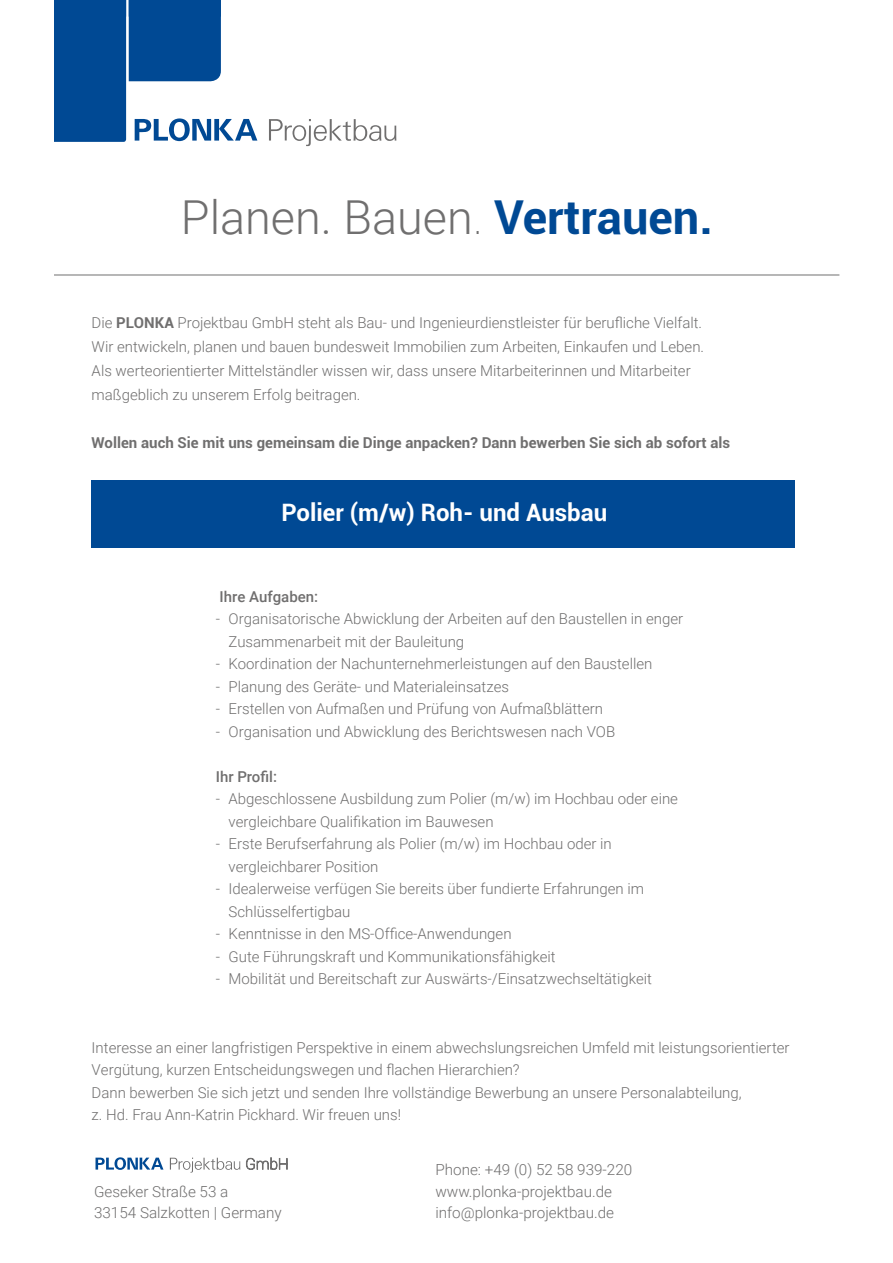
<style>
.page{position:relative;width:893px;height:1263px;background:#fff}
.page>*{position:absolute;margin:0;border:0;box-sizing:border-box;transform-origin:0 0}
.t1{font:300 46.8px "Roboto";color:#706f6f}
.t2{font:700 24px "Roboto";color:#fff}
.t3{font:300 15.3px/21.3px "Roboto";color:#706f6f}
.t4{font:300 15px/22.5px "Roboto";color:#706f6f}
.t5{font:700 15px "Roboto";color:#706f6f}
.t6{font:500 15px "Roboto";color:#706f6f}
.s1{font-weight:100}
.s2{font-weight:700;color:#004994}
.s3{font-weight:700}
</style>
<div class="page">
<svg style="left:96px;top:1157px;width:67px;height:13px"></svg>
<svg style="left:170px;top:1157px;width:118px;height:16px"></svg>
<hr style="left:54px;top:275px;width:785px;height:1px;background:#706f6f">
<svg style="left:54px;top:0;width:343px;height:146px"></svg>
<div style="left:91px;top:480px;width:704px;height:67px;background:#004994"></div>
<h1 class="t1" style="left:181px;top:185px;width:534px">Planen. Bauen<span class="s1">.</span> <span class="s2">Vertrauen.</span></h1>
<p class="t4" style="left:92px;top:310px;width:614px;line-height:24px">Die <span class="s3">PLONKA</span> Projektbau GmbH steht als Bau- und Ingenieurdienstleister für berufliche Vielfalt.<br>Wir entwickeln, planen und bauen bundesweit Immobilien zum Arbeiten, Einkaufen und Leben.<br>Als werteorientierter Mittelständler wissen wir, dass unsere Mitarbeiterinnen und Mitarbeiter maßgeblich zu unserem Erfolg beitragen.</p>
<p class="t5" style="left:92px;top:432px;width:640px">Wollen auch Sie mit uns gemeinsam die Dinge anpacken? Dann bewerben Sie sich ab sofort als</p>
<h2 class="t2" style="left:281px;top:496px;width:327px">Polier (m/w) Roh- und Ausbau</h2>
<p class="t6" style="left:220px;top:586px;width:100px">Ihre Aufgaben:</p>
<p class="t4" style="left:229px;top:607px;width:456px;text-indent:-13px">- Organisatorische Abwicklung der Arbeiten auf den Baustellen in enger<br>Zusammenarbeit mit der Bauleitung</p>
<p class="t4" style="left:216px;top:652px;width:438px">- Koordination der Nachunternehmerleistungen auf den Baustellen</p>
<p class="t4" style="left:216px;top:674px;width:295px">- Planung des Geräte- und Materialeinsatzes</p>
<p class="t4" style="left:216px;top:697px;width:389px">- Erstellen von Aufmaßen und Prüfung von Aufmaßblättern</p>
<p class="t4" style="left:216px;top:719px;width:401px">- Organisation und Abwicklung des Berichtswesen nach VOB</p>
<p class="t6" style="left:216px;top:766px;width:63px">Ihr Profil:</p>
<p class="t4" style="left:229px;top:787px;width:451px;text-indent:-13px">- Abgeschlossene Ausbildung zum Polier (m/w) im Hochbau oder eine vergleichbare Qualifikation im Bauwesen</p>
<p class="t4" style="left:229px;top:832px;width:385px;text-indent:-13px">- Erste Berufserfahrung als Polier (m/w) im Hochbau oder in vergleichbarer Position</p>
<p class="t4" style="left:229px;top:877px;width:417px;text-indent:-13px">- Idealerweise verfügen Sie bereits über fundierte Erfahrungen im<br>Schlüsselfertigbau</p>
<p class="t4" style="left:216px;top:922px;width:297px">- Kenntnisse in den MS-Office-Anwendungen</p>
<p class="t4" style="left:216px;top:944px;width:341px">- Gute Führungskraft und Kommunikationsfähigkeit</p>
<p class="t4" style="left:216px;top:967px;width:438px">- Mobilität und Bereitschaft zur Auswärts-/Einsatzwechseltätigkeit</p>
<p class="t4" style="left:92px;top:1036px;width:699px">Interesse an einer langfristigen Perspektive in einem abwechslungsreichen Umfeld mit leistungsorientierter Vergütung, kurzen Entscheidungswegen und flachen Hierarchien?<br>Dann bewerben Sie sich jetzt und senden Ihre vollständige Bewerbung an unsere Personalabteilung,<br>z. Hd. Frau Ann-Katrin Pickhard. Wir freuen uns!</p>
<p class="t3" style="left:94px;top:1180px;width:189px">Geseker Straße 53 a<br>33154 Salzkotten | Germany</p>
<p class="t3" style="left:435px;top:1158px;width:198px">Phone: +49 (0) 52 58 939-220 www.plonka-projektbau.de info@plonka-projektbau.de</p>
</div>
